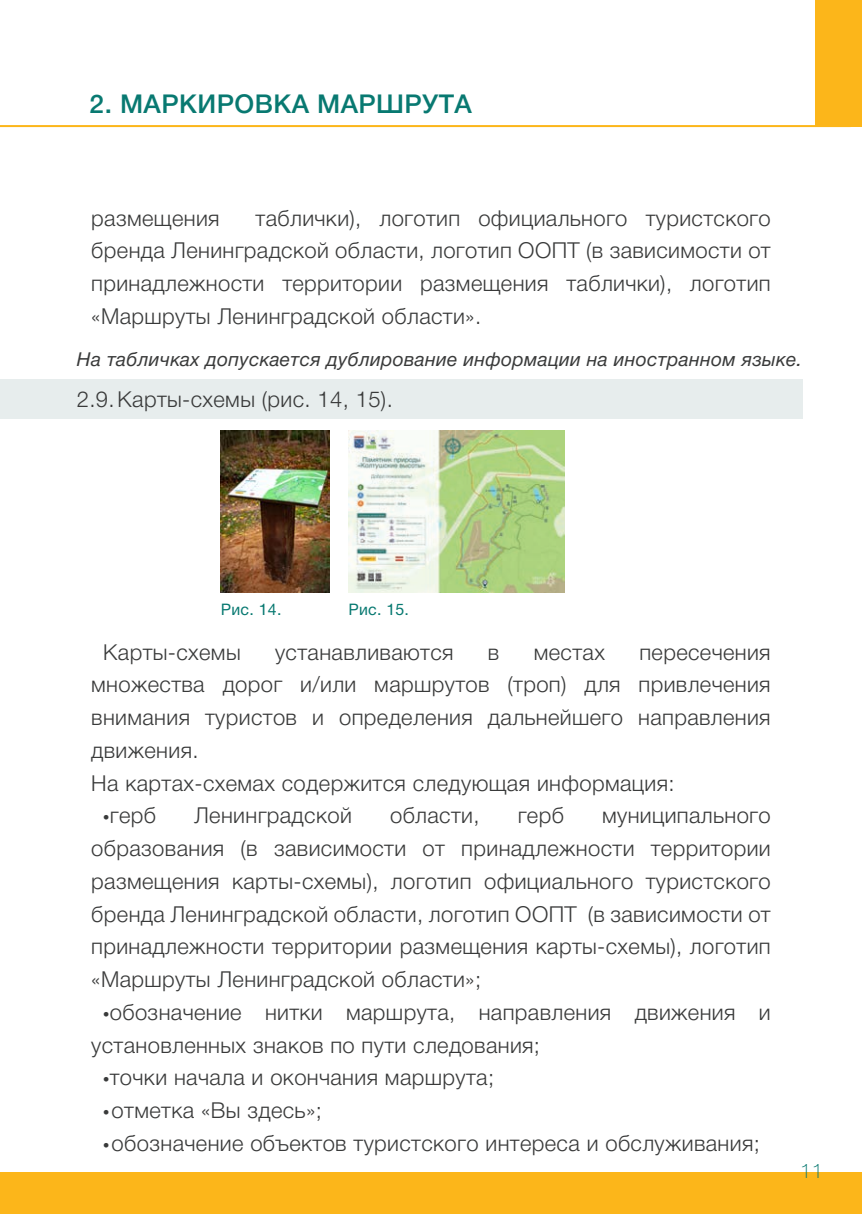
<style>
.page{position:relative;width:862px;height:1214px;background:#fff}
.page>*{position:absolute;margin:0;border:0;box-sizing:border-box;transform-origin:0 0}
.t1{font:500 26px "Helvetica Neue Cyr";letter-spacing:.015em;color:#087971}
.t2{font:300 22px/32.8px "Helvetica Neue Cyr";letter-spacing:.015em;color:#393a3a;text-align:justify}
.t3{font:100 20.4px "Helvetica Neue Cyr";color:#087971}
.t4{font:italic 19.2px "Helvetica Neue Cyr";letter-spacing:.015em;color:#393a3a}
.t5{font:16px "Helvetica Neue Cyr";letter-spacing:.015em;color:#087971}
.s1{font-family:"Myriad Pro";font-weight:400}
</style>
<div class="page">
<div style="left:815px;top:0;width:47px;height:126px;background:#fcb61a"></div>
<hr style="left:0;top:125px;width:850px;height:2px;background:#fcb61a">
<div style="left:0;top:1172px;width:862px;height:41px;background:#fcb61a"></div>
<div style="left:0;top:379px;width:802px;height:40px;background:#e7eded"></div>
<img style="left:348px;top:430px;width:216px;height:162px">
<img style="left:221px;top:430px;width:108px;height:162px">
<p class="t1" style="left:90px;top:90px;width:384px">2. МАРКИРОВКА МАРШРУТА</p>
<p class="t2" style="left:91px;top:202px;width:681px;text-indent:164px">таблички), логотип официального туристского бренда Ленинградской области, логотип ООПТ (в зависимости от принадлежности территории размещения таблички), логотип «Маршруты Ленинградской области».</p>
<p class="t2" style="left:91px;top:202px;width:130px">размещения</p>
<p class="t4" style="left:77px;top:349px;width:727px">На табличках допускается дублирование информации на иностранном языке.</p>
<p class="t2" style="left:77px;top:383px;width:317px">2.9. Карты-схемы (рис. 14, 15).</p>
<p class="t5" style="left:221px;top:600px;width:62px">Рис. 14.</p>
<p class="t5" style="left:348px;top:600px;width:62px">Рис. 15.</p>
<p class="t2" style="left:103px;top:635px;width:139px">Карты-схемы</p>
<p class="t2" style="left:275px;top:635px;width:180px">устанавливаются</p>
<p class="t2" style="left:488px;top:635px;width:13px">в</p>
<p class="t2" style="left:534px;top:635px;width:73px">местах</p>
<p class="t2" style="left:91px;top:635px;width:681px;text-align:left;text-indent:548px">пересечения множества дорог и/или маршрутов (троп) для привлечения внимания туристов и определения дальнейшего направления движения.<br>На картах-схемах содержится следующая информация:</p>
<p class="t2" style="left:103px;top:799px;width:54px"><span class="s1">•</span>герб</p>
<p class="t2" style="left:194px;top:799px;width:159px">Ленинградской</p>
<p class="t2" style="left:390px;top:799px;width:91px">области,</p>
<p class="t2" style="left:518px;top:799px;width:48px">герб</p>
<p class="t2" style="left:91px;top:799px;width:681px;text-indent:511px">муниципального образования (в зависимости от принадлежности территории размещения карты-схемы), логотип официального туристского бренда Ленинградской области, логотип ООПТ (в зависимости от принадлежности территории размещения карты-схемы), логотип «Маршруты Ленинградской области»;</p>
<p class="t2" style="left:91px;top:995px;width:681px;text-indent:12px"><span class="s1">•</span>обозначение нитки маршрута, направления движения и установленных знаков по пути следования;</p>
<p class="t2" style="left:103px;top:1061px;width:392px"><span class="s1">•</span>точки начала и окончания маршрута;</p>
<p class="t2" style="left:103px;top:1093px;width:220px"><span class="s1">•</span> отметка «Вы здесь»;</p>
<p class="t2" style="left:103px;top:1126px;width:658px"><span class="s1">•</span> обозначение объектов туристского интереса и обслуживания;</p>
<p class="t3" style="left:800px;top:1159px;width:24px">11</p>
</div>
